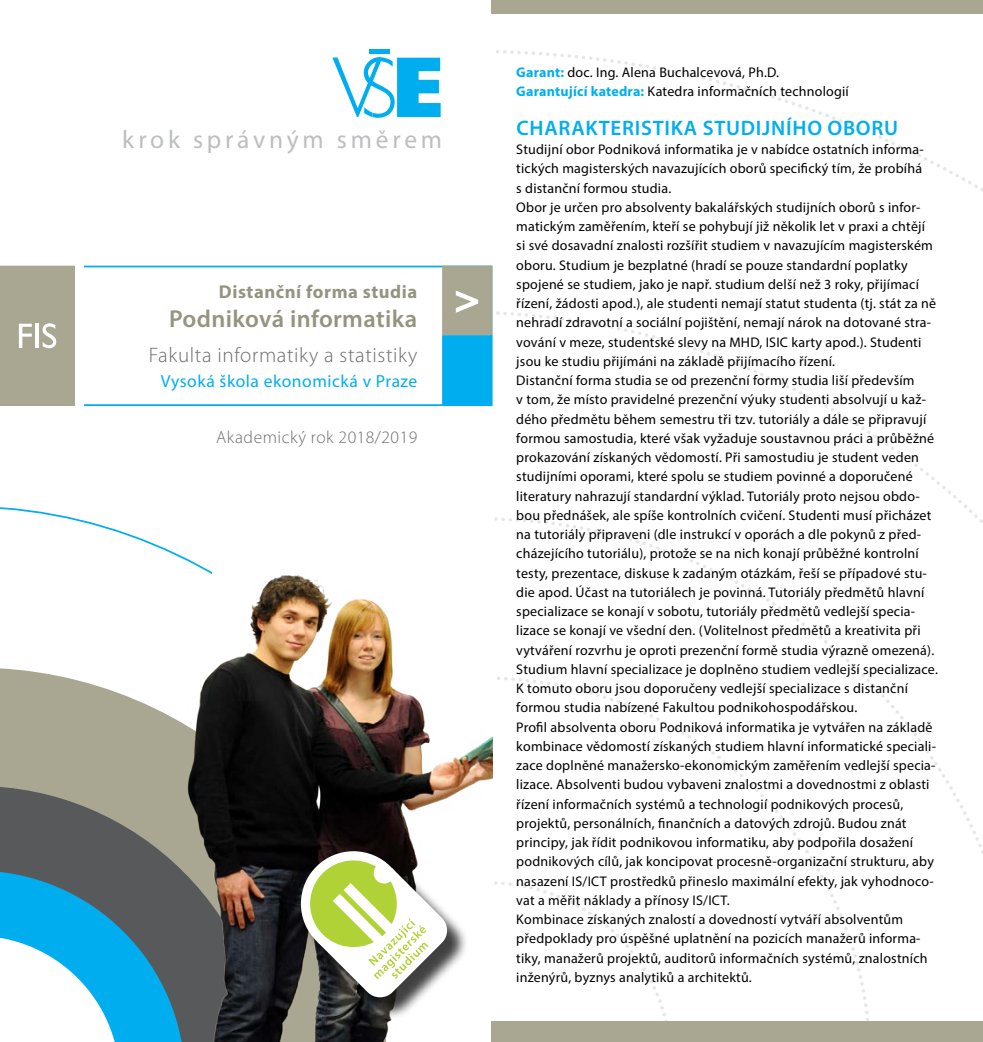
<style>
.page{position:relative;width:983px;height:1042px;background:#fff}
.page>*{position:absolute;margin:0;border:0;box-sizing:border-box;transform-origin:0 0}
.t1{font:25.38px "Myriad Pro";letter-spacing:.15em;color:#bcbec0}
.t2{font:600 24.5px "Myriad Pro";letter-spacing:.015em;color:#959480}
.t3{font:600 21px "Myriad Pro";letter-spacing:.035em;color:#00aeef}
.t4{font:300 21px "Myriad Pro";letter-spacing:.03em;color:#6d6e71}
.t5{font:700 18.55px "Myriad Pro";letter-spacing:.03em;color:#959480}
.t6{font:17.5px "Myriad Pro";letter-spacing:.03em;color:#00aeef}
.t7{font:300 17.5px "Myriad Pro";letter-spacing:.03em;color:#6d6e71}
.t8{font:14px/19.2px "Myriad Pro";letter-spacing:.015em;color:#000}
.s1{font-weight:700;color:#00aeef}
</style>
<div class="page">
<svg style="left:497px;top:674px;width:376px;height:347px"></svg>
<hr style="left:369px;top:50px;width:21px;height:4px;background:#00aeef">
<svg style="left:332px;top:57px;width:108px;height:61px"></svg>
<svg style="left:0;top:668px;width:177px;height:374px"></svg>
<img style="left:177px;top:563px;width:315px;height:479px">
<div style="left:303px;top:853px;width:165px;height:166px;background:#000;opacity:.75"></div>
<div style="left:301px;top:851px;width:105px;height:105px;background:#fff;border-radius:50%"></div>
<svg style="left:306px;top:856px;width:368px;height:186px"></svg>
<div style="left:81px;top:266px;width:411px;height:140px;border:2px solid #00aeef"></div>
<div style="left:442px;top:266px;width:50px;height:69px;background:#a9a791;border:1px solid #a9a791"></div>
<div style="left:442px;top:335px;width:50px;height:71px;background:#00aeef;border:1px solid #00aeef"></div>
<svg style="left:455px;top:290px;width:23px;height:23px"></svg>
<div style="left:75px;top:251px;width:8px;height:171px;background:#fff"></div>
<div style="left:0;top:266px;width:75px;height:140px;background:#a9a791"></div>
<div style="left:491px;top:1021px;width:491px;height:21px;background:#a9a791"></div>
<div style="left:491px;top:0;width:491px;height:13px;background:#a9a791"></div>
<h1 class="t1" style="left:122px;top:124px;width:321px">krok správným směrem</h1>
<h3 class="t5" style="left:219px;top:279px;width:200px">Distanční forma studia</h3>
<h2 class="t2" style="left:169px;top:303px;width:250px">PODNIKOVÁ INFORMATIKA</h2>
<h3 class="t4" style="left:149px;top:344px;width:270px">Fakulta informatiky a statistiky</h3>
<p class="t6" style="left:161px;top:370px;width:258px">Vysoká škola ekonomická v Praze</p>
<p class="t7" style="left:216px;top:427px;width:203px">Akademický rok 2018/2019</p>
<p class="t8" style="left:516px;top:62px;width:334px"><span class="s1">Garant:</span> doc. Ing. Alena Buchalcevová, Ph.D.<br><span class="s1">Garantující katedra:</span> Katedra informačních technologií</p>
<h3 class="t3" style="left:516px;top:114px;width:383px">CHARAKTERISTIKA STUDIJNÍHO OBORU</h3>
<p class="t8" style="left:516px;top:139px;width:423px">Studijní obor Podniková informatika je v nabídce ostatních informa&shy;tických magisterských navazujících oborů specifický tím, že probíhá<br>s distanční formou studia.<br>Obor je určen pro absolventy bakalářských studijních oborů s infor&shy;matickým zaměřením, kteří se pohybují již několik let v praxi a chtějí<br>si své dosavadní znalosti rozšířit studiem v navazujícím magisterském oboru. Studium je bezplatné (hradí se pouze standardní poplatky spojené se studiem, jako je např. studium delší než 3 roky, přijímací řízení, žádosti apod.), ale studenti nemají statut studenta (tj. stát za ně nehradí zdravotní a sociální pojištění, nemají nárok na dotované stra&shy;vování v meze, studentské slevy na MHD, ISIC karty apod.). Studenti jsou ke studiu přijímáni na základě přijímacího řízení.<br>Distanční forma studia se od prezenční formy studia liší především<br>v tom, že místo pravidelné prezenční výuky studenti absolvují u kaž&shy;dého předmětu během semestru tři tzv. tutoriály a dále se připravují formou samostudia, které však vyžaduje soustavnou práci a průběžné prokazování získaných vědomostí. Při samostudiu je student veden studijními oporami, které spolu se studiem povinné a doporučené literatury nahrazují standardní výklad. Tutoriály proto nejsou obdo&shy;bou přednášek, ale spíše kontrolních cvičení. Studenti musí přicházet na tutoriály připraveni (dle instrukcí v oporách a dle pokynů z před&shy;cházejícího tutoriálu), protože se na nich konají průběžné kontrolní testy, prezentace, diskuse k zadaným otázkám, řeší se případové stu&shy;die apod. Účast na tutoriálech je povinná. Tutoriály předmětů hlavní specializace se konají v sobotu, tutoriály předmětů vedlejší specia&shy;lizace se konají ve všední den. (Volitelnost předmětů a kreativita při vytváření rozvrhu je oproti prezenční formě studia výrazně omezená).<br>Studium hlavní specializace je doplněno studiem vedlejší specializace.<br>K tomuto oboru jsou doporučeny vedlejší specializace s distanční formou studia nabízené Fakultou podnikohospodářskou.<br>Profil absolventa oboru Podniková informatika je vytvářen na základě kombinace vědomostí získaných studiem hlavní informatické speciali&shy;zace doplněné manažersko-ekonomickým zaměřením vedlejší specia&shy;lizace. Absolventi budou vybaveni znalostmi a dovednostmi z oblasti řízení informačních systémů a technologií podnikových procesů, projektů, personálních, finančních a datových zdrojů. Budou znát principy, jak řídit podnikovou informatiku, aby podpořila dosažení podnikových cílů, jak koncipovat procesně-organizační strukturu, aby nasazení IS/ICT prostředků přineslo maximální efekty, jak vyhodnoco&shy;vat a měřit náklady a přínosy IS/ICT.<br>Kombinace získaných znalostí a dovedností vytváří absolventům předpoklady pro úspěšné uplatnění na pozicích manažerů informa&shy;tiky, manažerů projektů, auditorů informačních systémů, znalostních inženýrů, byznys analytiků a architektů.</p>
</div>
